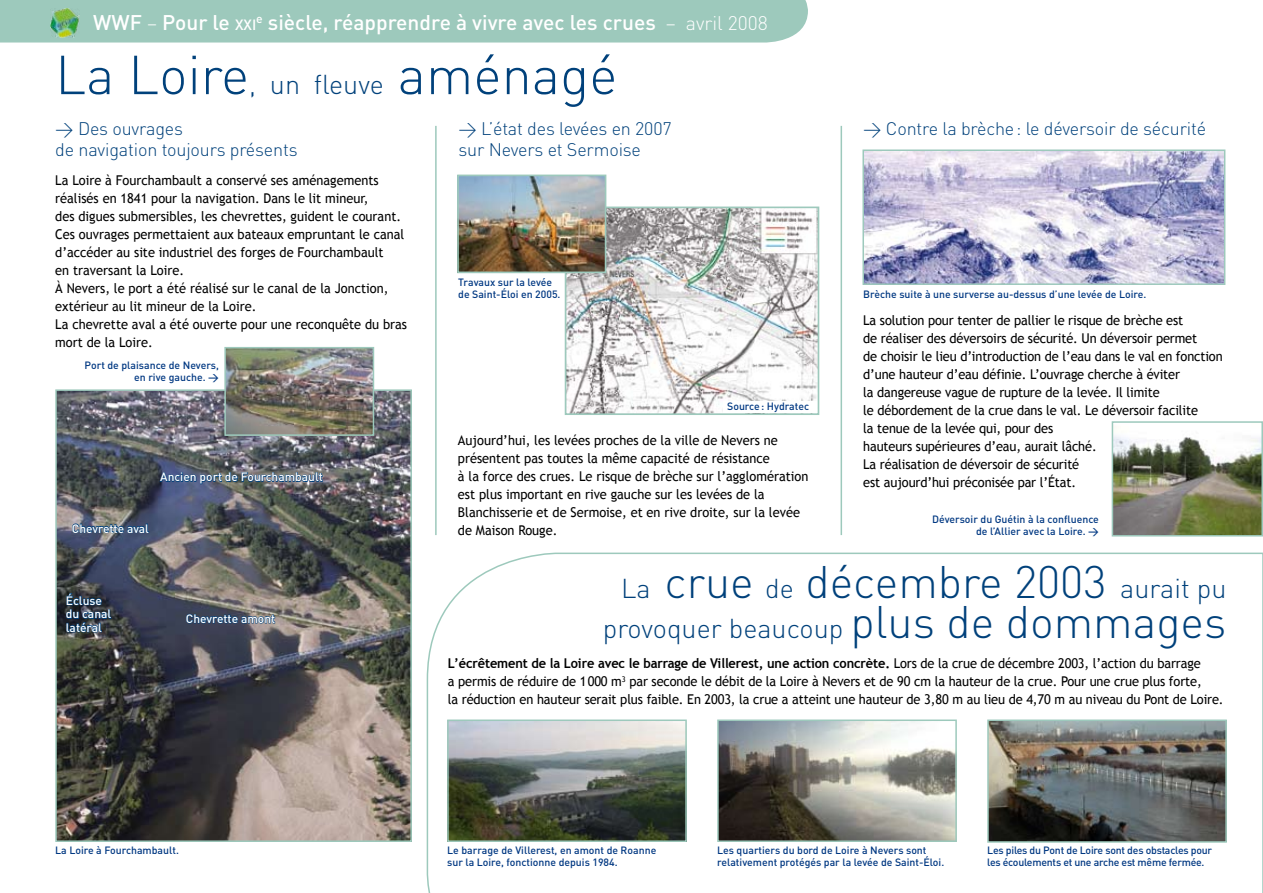
<style>
.page{position:relative;width:1263px;height:893px;background:#fff}
.page>*{position:absolute;margin:0;border:0;box-sizing:border-box;transform-origin:0 0}
.t1{font:300 54px "DIN";color:#00417b}
.t2{font:300 45px "DIN";color:#00417b}
.t3{font:300 27px "DIN";color:#00417b}
.t4{font:500 21px "DIN";color:#fff}
.t5{font:300 18px/21px "DIN";letter-spacing:-.01em;color:#00417b}
.t6{font:13.5px/18px "Trebuchet MS";color:#000;scale:.95 1}
.t7{font:500 12px/13.5px "DIN";color:#fff}
.t8{font:500 10.5px/12px "DIN";color:#003882}
.t9{font:500 10.5px/12px "DIN";letter-spacing:-.02em;color:#003882}
.s1{font-weight:300;font-size:19.5px}
.s2{font-size:14.7px}
.s3{font-size:27px}
.s4{font-size:45px}
.s5{font-weight:700}
</style>
<div class="page">
<svg style="left:426px;top:552px;width:837px;height:341px"></svg>
<img style="left:1115px;top:436px;width:145px;height:97px">
<div style="left:1112px;top:421px;width:151px;height:115px;border:2px solid #9dc9bc"></div>
<div style="left:0;top:0;width:808px;height:43px;background:#9dc9bc"></div>
<img style="left:51px;top:9px;width:29px;height:28px">
<img style="left:58px;top:392px;width:351px;height:447px">
<div style="left:55px;top:389px;width:357px;height:453px;border:2px solid #9dc9bc"></div>
<img style="left:227px;top:350px;width:144px;height:83px">
<div style="left:224px;top:347px;width:150px;height:89px;border:2px solid #9dc9bc"></div>
<img style="left:865px;top:152px;width:357px;height:130px">
<div style="left:862px;top:149px;width:363px;height:136px;border:2px solid #9dc9bc"></div>
<img style="left:450px;top:722px;width:234px;height:117px">
<div style="left:447px;top:719px;width:240px;height:123px;border:2px solid #9dc9bc"></div>
<img style="left:720px;top:722px;width:234px;height:117px">
<div style="left:717px;top:719px;width:240px;height:123px;border:2px solid #9dc9bc"></div>
<img style="left:990px;top:722px;width:234px;height:118px">
<div style="left:987px;top:719px;width:240px;height:124px;border:2px solid #9dc9bc"></div>
<img style="left:568px;top:210px;width:248px;height:202px">
<div style="left:565px;top:207px;width:254px;height:208px;border:2px solid #9dc9bc"></div>
<img style="left:460px;top:178px;width:143px;height:92px">
<div style="left:457px;top:175px;width:149px;height:98px;border:2px solid #9dc9bc"></div>
<svg style="left:159px;top:472px;width:164px;height:12px;background:#415c78"></svg>
<svg style="left:186px;top:614px;width:89px;height:10px"></svg>
<svg style="left:72px;top:523px;width:77px;height:11px"></svg>
<svg style="left:66px;top:592px;width:46px;height:41px;background:#233a51"></svg>
<div style="left:723px;top:401px;width:93px;height:11px;background:#fff"></div>
<hr style="left:435px;top:126px;width:2px;height:409px;background:#9dc9bc">
<hr style="left:840px;top:126px;width:2px;height:409px;background:#9dc9bc">
<h3 class="t4" style="left:93px;top:9px;width:676px">WWF <span class="s1">–</span> Pour le <span class="s2">xxi</span><sup>e</sup> siècle, réapprendre à vivre avec les crues <span class="s1">– avril 2008</span></h3>
<h1 class="t1" style="left:55px;top:41px;width:564px">La Loire<span class="s3">, un fleuve</span> aménagé</h1>
<h3 class="t5" style="left:55px;top:118px;width:244px">&gt; Des ouvrages<br>de navigation toujours présents</h3>
<h3 class="t5" style="left:459px;top:118px;width:215px">&gt; L’état des levées en 2007 sur Nevers et Sermoise</h3>
<h3 class="t5" style="left:863px;top:118px;width:344px">&gt; Contre la brèche: le déversoir de sécurité</h3>
<p class="t6" style="left:55px;top:171px;width:372px">La Loire à Fourchambault a conservé ses aménagements réalisés en 1841 pour la navigation. Dans le lit mineur,<br>des digues submersibles, les chevrettes, guident le courant.<br>Ces ouvrages permettaient aux bateaux empruntant le canal d’accéder au site industriel des forges de Fourchambault<br>en traversant la Loire.<br>À Nevers, le port a été réalisé sur le canal de la Jonction, extérieur au lit mineur de la Loire.<br>La chevrette aval a été ouverte pour une reconquête du bras mort de la Loire.</p>
<p class="t8" style="left:85px;top:358px;width:136px;text-align:right">Port de plaisance de Nevers, en rive gauche. &gt;</p>
<p class="t7" style="left:160px;top:470px;width:164px">Ancien port de Fourchambault</p>
<p class="t7" style="left:72px;top:521px;width:79px">Chevrette aval</p>
<p class="t7" style="left:66px;top:593px;width:47px">Écluse du canal latéral</p>
<p class="t7" style="left:186px;top:611px;width:91px">Chevrette amont</p>
<p class="t8" style="left:458px;top:276px;width:104px">Travaux sur la levée de Saint-Éloi en 2005.</p>
<p class="t8" style="left:727px;top:400px;width:83px">Source: Hydratec</p>
<p class="t6" style="left:458px;top:431px;width:370px">Aujourd’hui, les levées proches de la ville de Nevers ne présentent pas toutes la même capacité de résistance<br>à la force des crues. Le risque de brèche sur l’agglomération est plus important en rive gauche sur les levées de la Blanchisserie et de Sermoise, et en rive droite, sur la levée de Maison Rouge.</p>
<p class="t8" style="left:863px;top:288px;width:285px">Brèche suite à une surverse au-dessus d’une levée de Loire.</p>
<p class="t6" style="left:863px;top:311px;width:380px">La solution pour tenter de pallier le risque de brèche est<br>de réaliser des déversoirs de sécurité. Un déversoir permet<br>de choisir le lieu d’introduction de l’eau dans le val en fonction d’une hauteur d’eau définie. L’ouvrage cherche à éviter<br>la dangereuse vague de rupture de la levée. Il limite<br>le débordement de la crue dans le val. Le déversoir facilite<br>la tenue de la levée qui, pour des<br>hauteurs supérieures d’eau, aurait lâché.<br>La réalisation de déversoir de sécurité<br>est aujourd’hui préconisée par l’État.</p>
<p class="t8" style="left:932px;top:512px;width:168px;text-align:right">Déversoir du Guétin à la confluence de l’Allier avec la Loire. &gt;</p>
<h2 class="t2" style="left:621px;top:554px;width:607px"><span class="s3">La</span> crue <span class="s3">de</span> décembre 2003 <span class="s3">aurait pu</span></h2>
<h3 class="t3" style="left:603px;top:612px;width:625px">provoquer beaucoup <span class="s4">plus de dommages</span></h3>
<p class="t6" style="left:448px;top:654px;width:818px"><span class="s5">L’écrêtement de la Loire avec le barrage de Villerest, une action concrète.</span> Lors de la crue de décembre 2003, l’action du barrage<br>a permis de réduire de 1000 m<sup>3</sup> par seconde le débit de la Loire à Nevers et de 90 cm la hauteur de la crue. Pour une crue plus forte,<br>la réduction en hauteur serait plus faible. En 2003, la crue a atteint une hauteur de 3,80 m au lieu de 4,70 m au niveau du Pont de Loire.</p>
<p class="t8" style="left:55px;top:843px;width:125px">La Loire à Fourchambault.</p>
<p class="t8" style="left:447px;top:844px;width:211px">Le barrage de Villerest, en amont de Roanne sur la Loire, fonctionne depuis 1984.</p>
<p class="t8" style="left:717px;top:844px;width:229px">Les quartiers du bord de Loire à Nevers sont relativement protégés par la levée de Saint-Éloi.</p>
<p class="t9" style="left:987px;top:844px;width:226px">Les piles du Pont de Loire sont des obstacles pour les écoulements et une arche est même fermée.</p>
</div>
